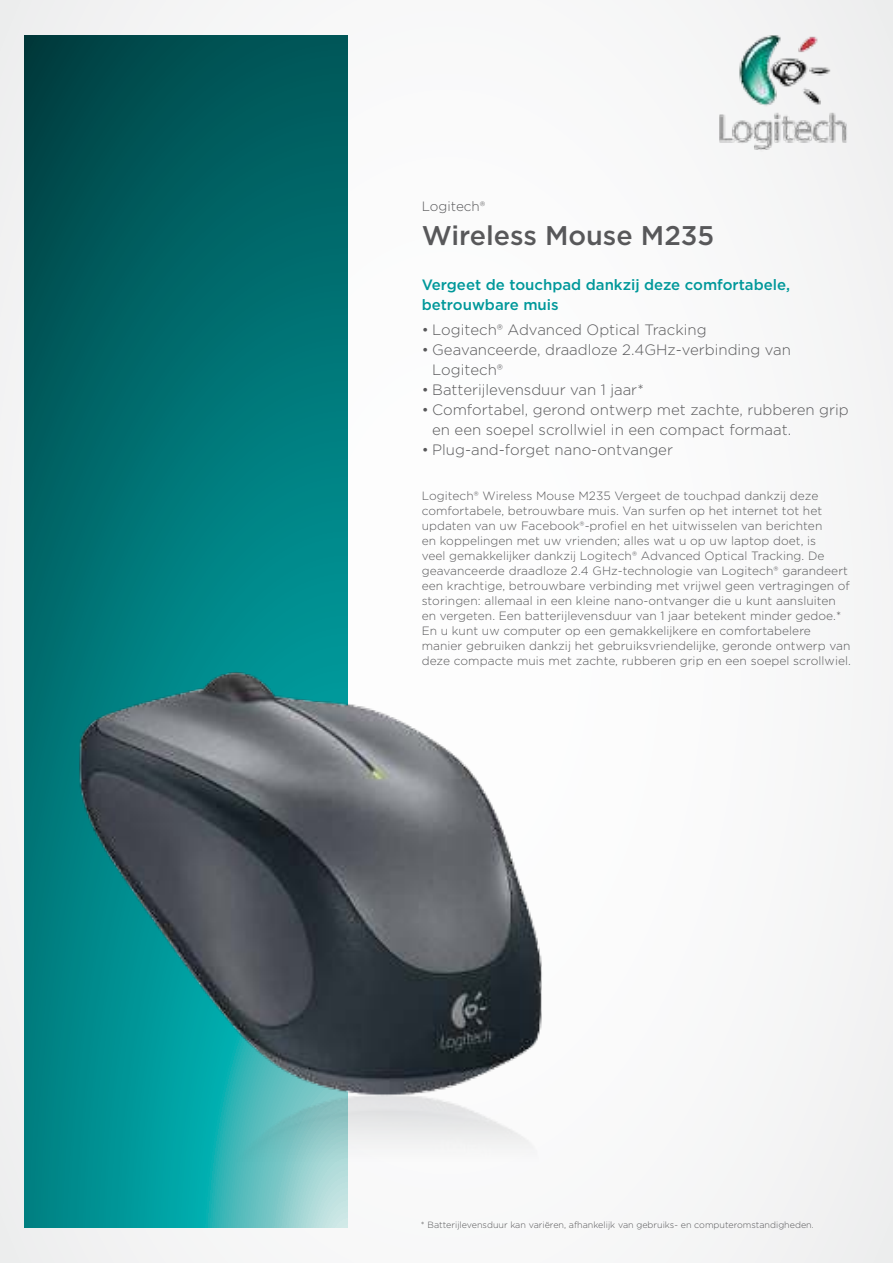
<style>
.page{position:relative;width:893px;height:1263px;background:#fff}
.page>*{position:absolute;margin:0;border:0;box-sizing:border-box;transform-origin:0 0}
.t1{font:500 27px "Gotham";color:#58585a}
.t2{font:300 15px/20px "Gotham";color:#58585a}
.t3{font:500 15px/20px "Gotham";color:#00989a}
.t4{font:300 13.5px "Gotham";color:#58585a}
.t5{font:300 12px/15px "Gotham";letter-spacing:.005em;color:#58585a}
.t6{font:300 9px "Gotham";color:#58585a}
</style>
<div class="page">
<img style="left:0;top:0;width:893px;height:1263px">
<p class="t4" style="left:422px;top:200px;width:65px">Logitech®</p>
<h1 class="t1" style="left:422px;top:224px;width:294px">Wireless Mouse M235</h1>
<p class="t3" style="left:422px;top:276px;width:370px">Vergeet de touchpad dankzij deze comfortabele, betrouwbare muis</p>
<p class="t2" style="left:422px;top:320px;width:286px">• Logitech® Advanced Optical Tracking</p>
<p class="t2" style="left:432px;top:339px;width:360px;text-indent:-10px">• Geavanceerde, draadloze 2.4GHz-verbinding van<br>Logitech®</p>
<p class="t2" style="left:422px;top:379px;width:224px">• Batterijlevensduur van 1 jaar*</p>
<p class="t2" style="left:432px;top:399px;width:418px;text-indent:-10px">• Comfortabel, gerond ontwerp met zachte, rubberen grip en een soepel scrollwiel in een compact formaat.</p>
<p class="t2" style="left:422px;top:439px;width:253px">• Plug-and-forget nano-ontvanger</p>
<p class="t5" style="left:422px;top:488px;width:431px">Logitech® Wireless Mouse M235 Vergeet de touchpad dankzij deze comfortabele, betrouwbare muis. Van surfen op het internet tot het updaten van uw Facebook®-profiel en het uitwisselen van berichten<br>en koppelingen met uw vrienden; alles wat u op uw laptop doet, is<br>veel gemakkelijker dankzij Logitech® Advanced Optical Tracking. De geavanceerde draadloze 2.4 GHz-technologie van Logitech® garandeert een krachtige, betrouwbare verbinding met vrijwel geen vertragingen of storingen: allemaal in een kleine nano-ontvanger die u kunt aansluiten en vergeten. Een batterijlevensduur van 1 jaar betekent minder gedoe.* En u kunt uw computer op een gemakkelijkere en comfortabelere manier gebruiken dankzij het gebruiksvriendelijke, geronde ontwerp van deze compacte muis met zachte, rubberen grip en een soepel scrollwiel.</p>
<p class="t6" style="left:421px;top:1219px;width:394px">* Batterijlevensduur kan variëren, afhankelijk van gebruiks- en computeromstandigheden.</p>
</div>
